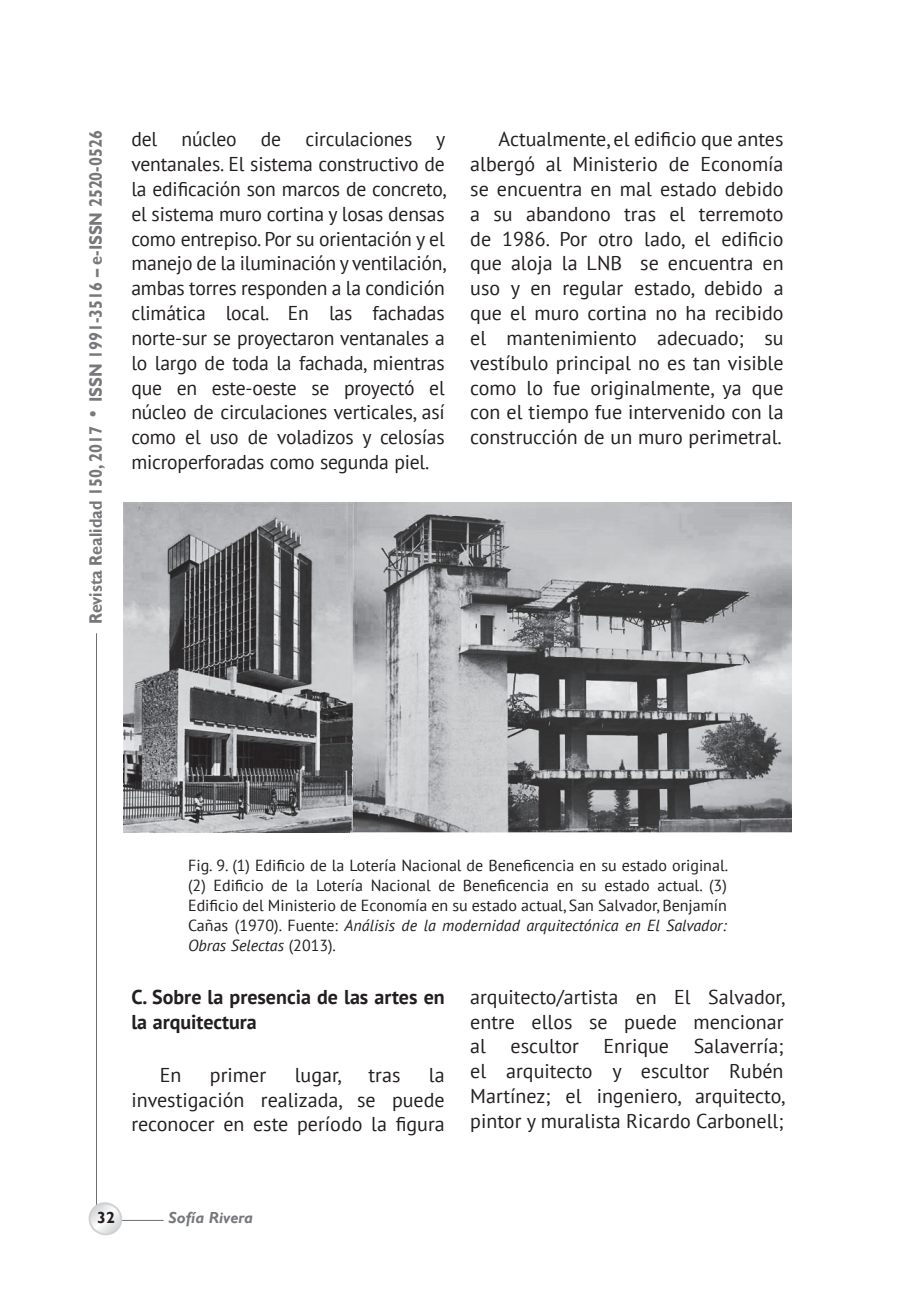
<style>
.page{position:relative;width:915px;height:1312px;background:#fff}
.page>*{position:absolute;margin:0;border:0;box-sizing:border-box;transform-origin:0 0}
.t1{font:20px/24.8px "PT Sans";color:#231f20;text-align:justify}
.t2{font:700 20px/24.8px "PT Sans";color:#231f20}
.t3{font:700 18px "Gill Sans";color:#76787b;scale:.9 1}
.t4{font:16px/20px "PT Sans";color:#231f20;text-align:justify}
.t5{font:italic 700 16px "Gill Sans";color:#76787b}
.t6{font:700 16px "Gill Sans";color:#231f20}
.s1{font-size:20px}
.s2{font-style:italic}
</style>
<div class="page">
<hr style="left:96px;top:633px;width:1px;height:579px;background:#6d6f71">
<hr style="left:104px;top:1220px;width:60px;height:1px;background:#6d6f71">
<svg style="left:88px;top:1202px;width:38px;height:34px"></svg>
<img style="left:124px;top:502px;width:667px;height:331px">
<p class="t3" style="left:85px;top:624px;width:550px;rotate:-90deg">Revista Realidad 150, 2017 <span class="s1">•</span> ISSN 1991-3516 – e-ISSN 2520-0526</p>
<p class="t1" style="left:131px;top:126px;width:316px">del núcleo de circulaciones y ventanales. El sistema constructivo de la edificación son marcos de concreto, el sistema muro cortina y losas densas como entrepiso. Por su orientación y el manejo de la iluminación y ventilación, ambas torres responden a la condición climática local. En las fachadas norte-sur se proyectaron ventanales a lo largo de toda la fachada, mientras que en este-oeste se proyectó el núcleo de circulaciones verticales, así como el uso de voladizos y celosías microperforadas como segunda piel.</p>
<p class="t1" style="left:470px;top:126px;width:315px;text-indent:28px">Actualmente, el edificio que antes albergó al Ministerio de Economía se encuentra en mal estado debido a su abandono tras el terremoto de 1986. Por otro lado, el edificio que aloja la LNB se encuentra en uso y en regular estado, debido a que el muro cortina no ha recibido el mantenimiento adecuado; su vestíbulo principal no es tan visible como lo fue originalmente, ya que con el tiempo fue intervenido con la construcción de un muro perimetral.</p>
<p class="t4" style="left:188px;top:854px;width:541px">Fig. 9. (1) Edificio de la Lotería Nacional de Beneficencia en su estado original. (2) Edificio de la Lotería Nacional de Beneficencia en su estado actual. (3)<br>Edificio del Ministerio de Economía en su estado actual, San Salvador, Benjamín Cañas (1970). Fuente: <span class="s2">Análisis de la modernidad arquitectónica en El Salvador:<br>Obras Selectas</span> (2013).</p>
<p class="t2" style="left:131px;top:984px;width:315px">C. Sobre la presencia de las artes en la arquitectura</p>
<p class="t1" style="left:160px;top:1061px;width:23px">En</p>
<p class="t1" style="left:210px;top:1061px;width:58px">primer</p>
<p class="t1" style="left:295px;top:1061px;width:48px">lugar,</p>
<p class="t1" style="left:368px;top:1061px;width:33px">tras</p>
<p class="t1" style="left:470px;top:984px;width:316px">arquitecto/artista en El Salvador, entre ellos se puede mencionar al escultor Enrique Salaverría; el arquitecto y escultor Rubén Martínez; el ingeniero, arquitecto, pintor y muralista Ricardo Carbonell;</p>
<p class="t1" style="left:131px;top:1061px;width:315px;text-indent:297px">la investigación realizada, se puede reconocer en este período la figura</p>
<p class="t6" style="left:97px;top:1207px;width:19px">32</p>
<p class="t5" style="left:169px;top:1207px;width:86px">Sofía Rivera</p>
</div>
